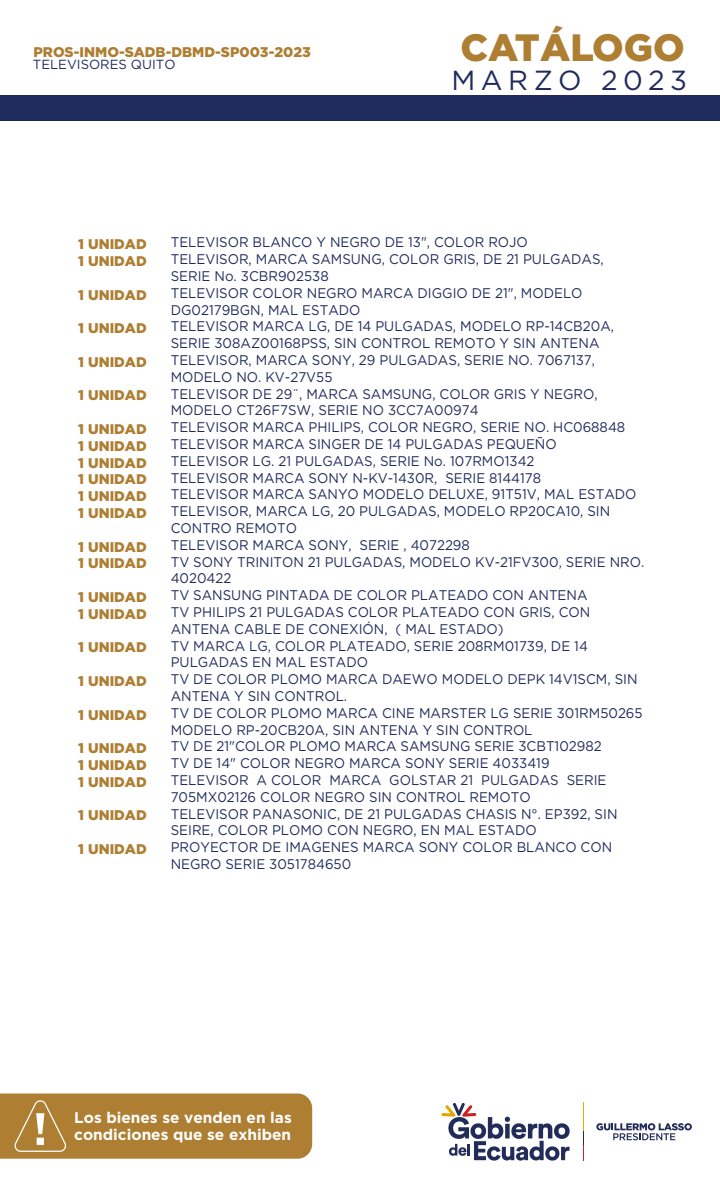
<style>
.page{position:relative;width:720px;height:1200px;background:#fff}
.page>*{position:absolute;margin:0;border:0;box-sizing:border-box;transform-origin:0 0}
.t1{font:900 38.1px "Gotham";color:#ae7e32}
.t2{font:27.6px "Gotham";letter-spacing:.2em;color:#1f2b5d}
.t3{font:700 15.4px/17px "Gotham";color:#fff}
.t4{font:14px/16.8px "Gotham";color:#1f2b5d;scale:.95 1}
.t5{font:900 14px/16.8px "Gotham";color:#ae7e32}
.t6{font:13.2px "Gotham";color:#1f2b5d}
</style>
<div class="page">
<div style="left:0;top:1094px;width:312px;height:65px;background:#ae7e32"></div>
<div style="left:0;top:95px;width:720px;height:26px;background:#1f2b5d"></div>
<svg style="left:596px;top:1123px;width:96px;height:17px"></svg>
<svg style="left:441px;top:1103px;width:129px;height:58px"></svg>
<hr style="left:583px;top:1102px;width:1px;height:59px;background:#e6ab00">
<hr style="left:583px;top:1131px;width:1px;height:30px;background:#222c59">
<svg style="left:583px;top:1146px;width:1px;height:15px"></svg>
<p class="t5" style="left:33px;top:43px;width:279px">PROS-INMO-SADB-DBMD-SP003-2023</p>
<p class="t6" style="left:33px;top:56px;width:144px">TELEVISORES QUITO</p>
<h1 class="t1" style="left:461px;top:26px;width:226px">CATÁLOGO</h1>
<h2 class="t2" style="left:451px;top:62px;width:237px">MARZO 2023</h2>
<p class="t5" style="left:78px;top:235px;width:70px">1 UNIDAD<br>1 UNIDAD</p>
<p class="t5" style="left:78px;top:286px;width:70px">1 UNIDAD</p>
<p class="t5" style="left:78px;top:319px;width:70px">1 UNIDAD</p>
<p class="t5" style="left:78px;top:353px;width:70px">1 UNIDAD</p>
<p class="t5" style="left:78px;top:387px;width:70px">1 UNIDAD</p>
<p class="t5" style="left:78px;top:420px;width:70px;text-align:justify">1 UNIDAD 1 UNIDAD 1 UNIDAD 1 UNIDAD 1 UNIDAD 1 UNIDAD</p>
<p class="t5" style="left:78px;top:538px;width:70px">1 UNIDAD<br>1 UNIDAD</p>
<p class="t5" style="left:78px;top:588px;width:70px">1 UNIDAD<br>1 UNIDAD</p>
<p class="t5" style="left:78px;top:639px;width:70px">1 UNIDAD</p>
<p class="t5" style="left:78px;top:672px;width:70px">1 UNIDAD</p>
<p class="t5" style="left:78px;top:706px;width:70px">1 UNIDAD</p>
<p class="t5" style="left:78px;top:739px;width:70px;text-align:justify">1 UNIDAD 1 UNIDAD 1 UNIDAD</p>
<p class="t5" style="left:78px;top:807px;width:70px">1 UNIDAD</p>
<p class="t5" style="left:78px;top:840px;width:70px">1 UNIDAD</p>
<p class="t4" style="left:171px;top:234px;width:500px">TELEVISOR BLANCO Y NEGRO DE 13", COLOR ROJO<br>TELEVISOR, MARCA SAMSUNG, COLOR GRIS, DE 21 PULGADAS, SERIE No. 3CBR902538<br>TELEVISOR COLOR NEGRO MARCA DIGGIO DE 21", MODELO DG02179BGN, MAL ESTADO<br>TELEVISOR MARCA LG, DE 14 PULGADAS, MODELO RP-14CB20A, SERIE 308AZ00168PSS, SIN CONTROL REMOTO Y SIN ANTENA TELEVISOR, MARCA SONY, 29 PULGADAS, SERIE NO. 7067137, MODELO NO. KV-27V55<br>TELEVISOR DE 29¨, MARCA SAMSUNG, COLOR GRIS Y NEGRO, MODELO CT26F7SW, SERIE NO 3CC7A00974<br>TELEVISOR MARCA PHILIPS, COLOR NEGRO, SERIE NO. HC068848<br>TELEVISOR MARCA SINGER DE 14 PULGADAS PEQUEÑO<br>TELEVISOR LG. 21 PULGADAS, SERIE No. 107RMO1342<br>TELEVISOR MARCA SONY N-KV-1430R, SERIE 8144178<br>TELEVISOR MARCA SANYO MODELO DELUXE, 91T51V, MAL ESTADO TELEVISOR, MARCA LG, 20 PULGADAS, MODELO RP20CA10, SIN CONTRO REMOTO<br>TELEVISOR MARCA SONY, SERIE , 4072298<br>TV SONY TRINITON 21 PULGADAS, MODELO KV-21FV300, SERIE NRO.<br>4020422<br>TV SANSUNG PINTADA DE COLOR PLATEADO CON ANTENA<br>TV PHILIPS 21 PULGADAS COLOR PLATEADO CON GRIS, CON ANTENA CABLE DE CONEXIÓN, ( MAL ESTADO)<br>TV MARCA LG, COLOR PLATEADO, SERIE 208RM01739, DE 14<br>PULGADAS EN MAL ESTADO<br>TV DE COLOR PLOMO MARCA DAEWO MODELO DEPK 14V1SCM, SIN ANTENA Y SIN CONTROL.<br>TV DE COLOR PLOMO MARCA CINE MARSTER LG SERIE 301RM50265<br>MODELO RP-20CB20A, SIN ANTENA Y SIN CONTROL<br>TV DE 21"COLOR PLOMO MARCA SAMSUNG SERIE 3CBT102982<br>TV DE 14" COLOR NEGRO MARCA SONY SERIE 4033419<br>TELEVISOR A COLOR MARCA GOLSTAR 21 PULGADAS SERIE 705MX02126 COLOR NEGRO SIN CONTROL REMOTO<br>TELEVISOR PANASONIC, DE 21 PULGADAS CHASIS N°. EP392, SIN SEIRE, COLOR PLOMO CON NEGRO, EN MAL ESTADO<br>PROYECTOR DE IMAGENES MARCA SONY COLOR BLANCO CON NEGRO SERIE 3051784650</p>
<p class="t3" style="left:74px;top:1109px;width:219px">Los bienes se venden en las condiciones que se exhiben</p>
</div>
